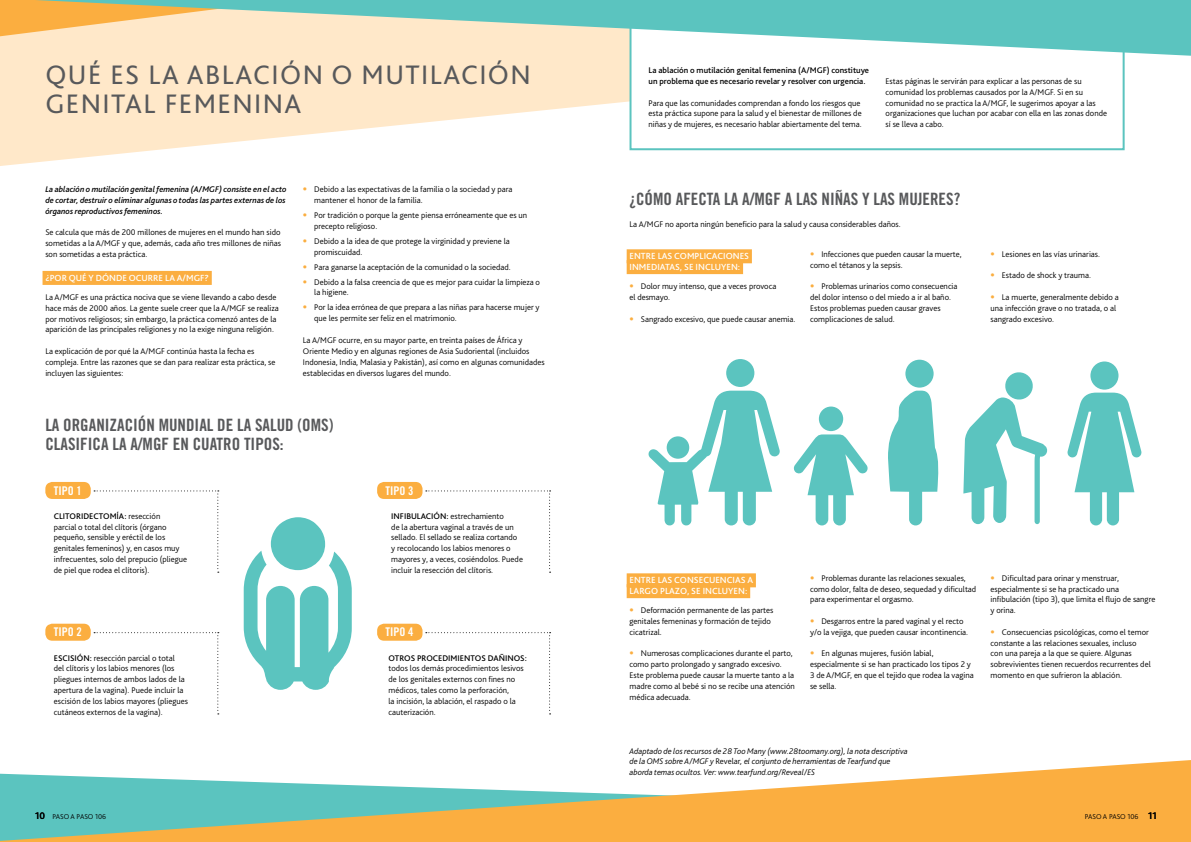
<style>
.page{position:relative;width:1191px;height:842px;background:#fff}
.page>*{position:absolute;margin:0;border:0;box-sizing:border-box;transform-origin:0 0}
.t1{font:28px/29px "Bliss Pro";letter-spacing:.05em;color:#58595b}
.t2{font:17px/19px "Trade Gothic Bold Cond Twenty";color:#58595b}
.t3{font:12px "Trade Gothic Bold Cond Twenty";color:#fff}
.t4{font:500 9.3px/10.8px "Bliss Pro";color:#fff}
.t5{font:300 8.6px/10.8px "Bliss Pro";color:#000}
.t6{font:italic 300 8.6px/10.8px "Bliss Pro";color:#000}
.t7{font:italic 500 8.6px/10.8px "Bliss Pro";color:#000;text-align:justify}
.t8{font:500 8.6px/10.8px "Bliss Pro";color:#000}
.t9{font:300 7.4px "Bliss Pro";color:#000}
.s1{font-family:"Trade Gothic Bold Cond Twenty";font-weight:400;color:#fbae40}
.s2{font-weight:500}
.s3{font-style:normal}
.s4{font-weight:500;font-size:10px}
</style>
<div class="page">
<svg style="left:0;top:36px;width:1125px;height:130px;fill:#ffe8c9"></svg>
<div style="left:630px;top:1px;width:493px;height:148px;background:#fff"></div>
<div style="left:629px;top:0;width:495px;height:150px;border:2px solid #5bc4bf"></div>
<div style="left:626px;top:573px;width:130px;height:14px;background:#fbae40"></div>
<div style="left:626px;top:584px;width:124px;height:14px;background:#fbae40"></div>
<svg style="left:0;top:0;width:35px;height:36px"></svg>
<svg style="left:35px;top:0;width:1156px;height:56px;background:#add6c4"></svg>
<svg style="left:0;top:760px;width:1191px;height:82px"></svg>
<div style="left:43px;top:271px;width:169px;height:14px;background:#fbae40"></div>
<div style="left:45px;top:482px;width:46px;height:17px;background:#fbae40;border-radius:7px"></div>
<div style="left:377px;top:624px;width:45px;height:17px;background:#fbae40;border-radius:7px"></div>
<div style="left:45px;top:624px;width:46px;height:17px;background:#fbae40;border-radius:7px"></div>
<div style="left:377px;top:482px;width:45px;height:17px;background:#fbae40;border-radius:7px"></div>
<div style="left:626px;top:249px;width:126px;height:14px;background:#fbae40"></div>
<div style="left:626px;top:260px;width:117px;height:14px;background:#fbae40"></div>
<svg style="left:426px;top:490px;width:124px;height:83px"></svg>
<svg style="left:426px;top:632px;width:124px;height:82px"></svg>
<svg style="left:94px;top:490px;width:125px;height:83px"></svg>
<svg style="left:94px;top:632px;width:125px;height:82px"></svg>
<div style="left:726px;top:359px;width:28px;height:28px;background:#5bc4bf;border-radius:50%"></div>
<svg style="left:1067px;top:393px;width:75px;height:132px"></svg>
<div style="left:1090px;top:361px;width:28px;height:29px;background:#5bc4bf;border-radius:50%"></div>
<svg style="left:793px;top:434px;width:75px;height:91px"></svg>
<div style="left:819px;top:407px;width:24px;height:24px;background:#5bc4bf;border-radius:50%"></div>
<svg style="left:648px;top:391px;width:132px;height:135px"></svg>
<div style="left:905px;top:360px;width:28px;height:28px;background:#5bc4bf;border-radius:50%"></div>
<svg style="left:888px;top:391px;width:51px;height:134px"></svg>
<svg style="left:963px;top:372px;width:85px;height:152px"></svg>
<svg style="left:244px;top:517px;width:108px;height:173px"></svg>
<h1 class="t1" style="left:45px;top:59px;width:487px">QUÉ ES LA ABLACIÓN O MUTILACIÓN<br>GENITAL FEMENINA</h1>
<p class="t7" style="left:45px;top:184px;width:243px">La ablación o mutilación genital femenina (A/MGF) consiste en el acto de cortar, destruir o eliminar algunas o todas las partes externas de los órganos reproductivos femeninos.</p>
<p class="t5" style="left:45px;top:227px;width:237px;text-align:justify">Se calcula que más de 200 millones de mujeres en el mundo han sido sometidas a la A/MGF y que, además, cada año tres millones de niñas son sometidas a esta práctica.</p>
<p class="t4" style="left:45px;top:272px;width:165px">¿POR QUÉ Y DÓNDE OCURRE LA A/MGF?</p>
<p class="t5" style="left:45px;top:292px;width:235px">La A/MGF es una práctica nociva que se viene llevando a cabo desde hace más de 2000 años. La gente suele creer que la A/MGF se realiza por motivos religiosos; sin embargo, la práctica comenzó antes de la aparición de las principales religiones y no la exige ninguna religión.</p>
<p class="t5" style="left:45px;top:346px;width:232px">La explicación de por qué la A/MGF continúa hasta la fecha es compleja. Entre las razones que se dan para realizar esta práctica, se incluyen las siguientes:</p>
<p class="t5" style="left:314px;top:184px;width:200px;text-indent:-11px"><span class="s1">•</span> Debido a las expectativas de la familia o la sociedad y para mantener el honor de la familia.</p>
<p class="t5" style="left:314px;top:209px;width:214px;text-indent:-11px"><span class="s1">•</span> Por tradición o porque la gente piensa erróneamente que es un precepto religioso.</p>
<p class="t5" style="left:314px;top:235px;width:197px;text-indent:-11px"><span class="s1">•</span> Debido a la idea de que protege la virginidad y previene la promiscuidad.</p>
<p class="t5" style="left:303px;top:261px;width:209px"><span class="s1">•</span> Para ganarse la aceptación de la comunidad o la sociedad.</p>
<p class="t5" style="left:314px;top:276px;width:227px;text-indent:-11px"><span class="s1">•</span> Debido a la falsa creencia de que es mejor para cuidar la limpieza o la higiene.</p>
<p class="t5" style="left:314px;top:302px;width:227px;text-indent:-11px"><span class="s1">•</span> Por la idea errónea de que prepara a las niñas para hacerse mujer y que les permite ser feliz en el matrimonio.</p>
<p class="t5" style="left:303px;top:335px;width:243px">La A/MGF ocurre, en su mayor parte, en treinta países de África y Oriente Medio y en algunas regiones de Asia Sudoriental (incluidos Indonesia, India, Malasia y Pakistán), así como en algunas comunidades establecidas en diversos lugares del mundo.</p>
<h2 class="t2" style="left:45px;top:415px;width:289px">LA ORGANIZACIÓN MUNDIAL DE LA SALUD (OMS)<br>CLASIFICA LA A/MGF EN CUATRO TIPOS:</h2>
<h3 class="t3" style="left:54px;top:483px;width:29px">TIPO 1</h3>
<p class="t5" style="left:54px;top:510px;width:135px"><span class="s2">CLITORIDECTOMÍA:</span> resección<br>parcial o total del clítoris (órgano pequeño, sensible y eréctil de los genitales femeninos) y, en casos muy infrecuentes, solo del prepucio (pliegue de piel que rodea el clítoris).</p>
<h3 class="t3" style="left:385px;top:483px;width:29px">TIPO 3</h3>
<p class="t5" style="left:391px;top:510px;width:133px"><span class="s2">INFIBULACIÓN:</span> estrechamiento<br>de la abertura vaginal a través de un sellado. El sellado se realiza cortando y recolocando los labios menores o mayores y, a veces, cosiéndolos. Puede incluir la resección del clítoris.</p>
<h3 class="t3" style="left:54px;top:625px;width:29px">TIPO 2</h3>
<h3 class="t3" style="left:385px;top:625px;width:29px">TIPO 4</h3>
<p class="t5" style="left:54px;top:652px;width:136px"><span class="s2">ESCISIÓN:</span> resección parcial o total<br>del clítoris y los labios menores (los pliegues internos de ambos lados de la apertura de la vagina). Puede incluir la escisión de los labios mayores (pliegues cutáneos externos de la vagina).</p>
<p class="t8" style="left:388px;top:652px;width:140px">OTROS PROCEDIMIENTOS DAÑINOS:</p>
<p class="t5" style="left:388px;top:663px;width:137px">todos los demás procedimientos lesivos de los genitales externos con fines no médicos, tales como la perforación,<br>la incisión, la ablación, el raspado o la cauterización.</p>
<p class="t8" style="left:648px;top:65px;width:222px">La ablación o mutilación genital femenina (A/MGF) constituye un problema que es necesario revelar y resolver con urgencia.</p>
<p class="t5" style="left:648px;top:97px;width:215px">Para que las comunidades comprendan a fondo los riesgos que esta práctica supone para la salud y el bienestar de millones de niñas y de mujeres, es necesario hablar abiertamente del tema.</p>
<p class="t5" style="left:885px;top:76px;width:223px">Estas páginas le servirán para explicar a las personas de su comunidad los problemas causados por la A/MGF. Si en su comunidad no se practica la A/MGF, le sugerimos apoyar a las organizaciones que luchan por acabar con ella en las zonas donde sí se lleva a cabo.</p>
<h2 class="t2" style="left:629px;top:189px;width:332px">¿CÓMO AFECTA LA A/MGF A LAS NIÑAS Y LAS MUJERES?</h2>
<p class="t5" style="left:629px;top:219px;width:273px">La A/MGF no aporta ningún beneficio para la salud y causa considerables daños.</p>
<p class="t4" style="left:629px;top:251px;width:121px">ENTRE LAS COMPLICACIONES<br>INMEDIATAS, SE INCLUYEN:</p>
<p class="t5" style="left:629px;top:281px;width:148px"><span class="s1">•</span> Dolor muy intenso, que a veces provoca el desmayo.</p>
<p class="t5" style="left:629px;top:313px;width:167px"><span class="s1">•</span> Sangrado excesivo, que puede causar anemia.</p>
<p class="t5" style="left:810px;top:248px;width:153px"><span class="s1">•</span> Infecciones que pueden causar la muerte, como el tétanos y la sepsis.</p>
<p class="t5" style="left:810px;top:281px;width:149px"><span class="s1">•</span> Problemas urinarios como consecuencia del dolor intenso o del miedo a ir al baño.<br>Estos problemas pueden causar graves complicaciones de salud.</p>
<p class="t5" style="left:990px;top:248px;width:111px"><span class="s1">•</span> Lesiones en las vías urinarias.</p>
<p class="t5" style="left:990px;top:270px;width:102px"><span class="s1">•</span> Estado de shock y trauma.</p>
<p class="t5" style="left:990px;top:292px;width:130px"><span class="s1">•</span> La muerte, generalmente debido a una infección grave o no tratada, o al sangrado excesivo.</p>
<p class="t4" style="left:629px;top:575px;width:125px">ENTRE LAS CONSECUENCIAS A<br>LARGO PLAZO, SE INCLUYEN:</p>
<p class="t5" style="left:629px;top:605px;width:145px"><span class="s1">•</span> Deformación permanente de las partes genitales femeninas y formación de tejido cicatrizal.</p>
<p class="t5" style="left:629px;top:648px;width:167px"><span class="s1">•</span> Numerosas complicaciones durante el parto, como parto prolongado y sangrado excesivo.<br>Este problema puede causar la muerte tanto a la madre como al bebé si no se recibe una atención médica adecuada.</p>
<p class="t5" style="left:810px;top:572px;width:168px"><span class="s1">•</span> Problemas durante las relaciones sexuales, como dolor, falta de deseo, sequedad y dificultad para experimentar el orgasmo.</p>
<p class="t5" style="left:810px;top:616px;width:160px"><span class="s1">•</span> Desgarros entre la pared vaginal y el recto y/o la vejiga, que pueden causar incontinencia.</p>
<p class="t5" style="left:810px;top:648px;width:165px"><span class="s1">•</span> En algunas mujeres, fusión labial, especialmente si se han practicado los tipos 2 y 3 de A/MGF, en que el tejido que rodea la vagina se sella.</p>
<p class="t5" style="left:990px;top:572px;width:166px"><span class="s1">•</span> Dificultad para orinar y menstruar, especialmente si se ha practicado una infibulación (tipo 3), que limita el flujo de sangre y orina.</p>
<p class="t5" style="left:990px;top:626px;width:162px"><span class="s1">•</span> Consecuencias psicológicas, como el temor constante a las relaciones sexuales, incluso con una pareja a la que se quiere. Algunas sobrevivientes tienen recuerdos recurrentes del momento en que sufrieron la ablación.</p>
<p class="t6" style="left:629px;top:745px;width:280px">Adaptado de los recursos de 28 Too Many (www.28toomany.org), la nota descriptiva de la OMS sobre A/MGF y <span class="s3">Revelar</span>, el conjunto de herramientas de Tearfund que aborda temas ocultos. Ver: www.tearfund.org/Reveal/ES</p>
<p class="t9" style="left:35px;top:811px;width:73px"><span class="s4">10</span> PASO A PASO 106</p>
<p class="t9" style="left:1084px;top:811px;width:74px">PASO A PASO 106 <span class="s4">11</span></p>
</div>
